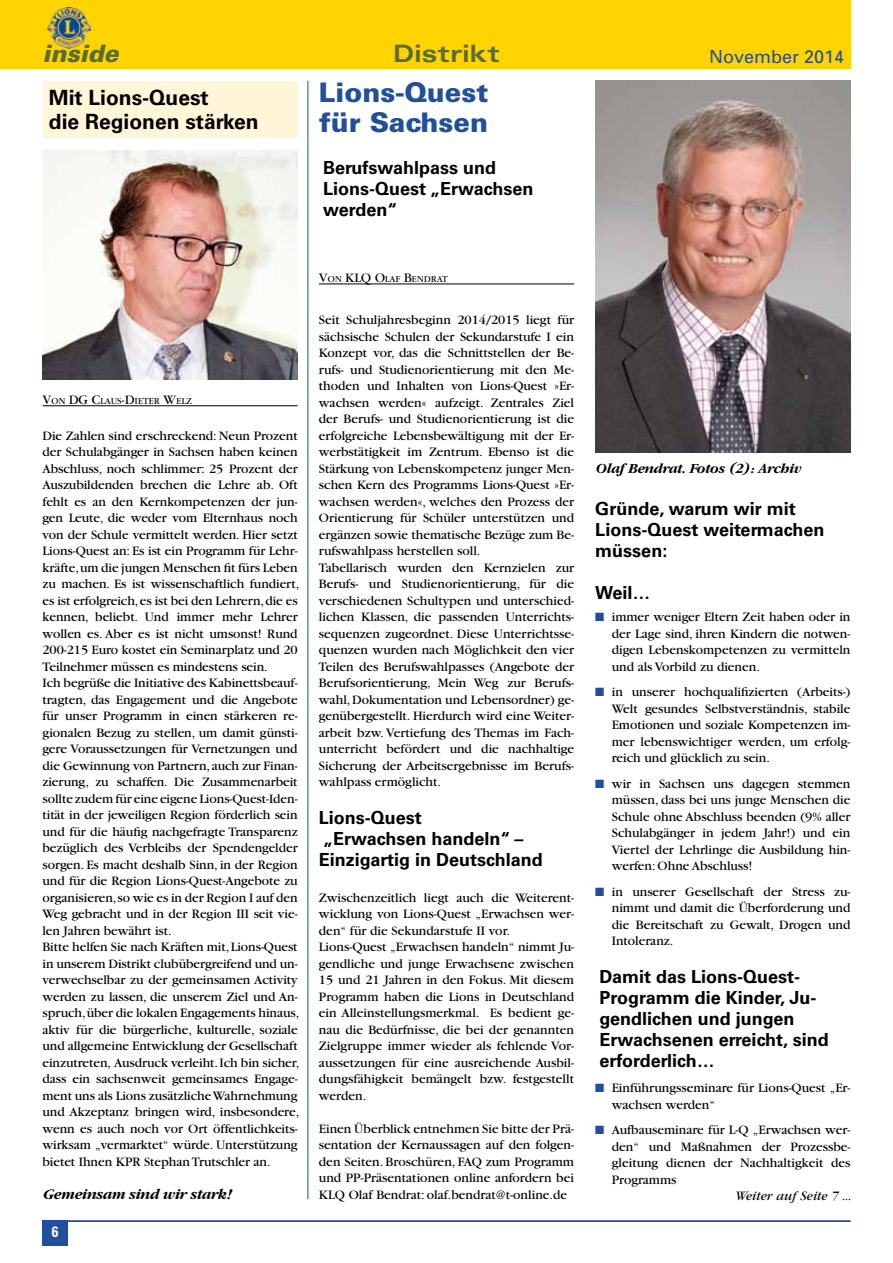
<style>
.page{position:relative;width:893px;height:1263px;background:#fff}
.page>*{position:absolute;margin:0;border:0;box-sizing:border-box;transform-origin:0 0}
.t1{font:900 27px/30px "Univers LT";color:#214f9b}
.t2{font:700 expanded 24px "Univers LT";color:#5a6c31}
.t3{font:italic 900 24px "Univers LT";color:#5a6c31}
.t4{font:700 21px/24px "Univers LT";color:#000}
.t5{font:700 18px/21px "Univers LT";color:#000}
.t6{font:18px "Univers";color:#214f9b}
.t7{font:700 condensed 15px "Univers LT";color:#fff}
.t8{font:13.5px/16.5px "Garamond LT";letter-spacing:-.005em;color:#000;text-align:justify}
.t9{font:italic 700 13.5px "Garamond ITCBQ";color:#000}
.t10{font:italic 13.5px "Garamond LT";color:#000}
.t11{font:italic 700 12.75px "Garamond ITCBQ";color:#000}
.t12{font:8.4px "Garamond ITCBQ";letter-spacing:.04em;color:#000}
.s1{font-size:12px}
.s2{color:#214f9b}
</style>
<div class="page">
<div style="left:0;top:0;width:850px;height:68px;background:#ffd400"></div>
<img style="left:48px;top:8px;width:43px;height:40px">
<div style="left:43px;top:81px;width:255px;height:56px;background:#fff6d8"></div>
<hr style="left:43px;top:1220px;width:807px;height:2px;background:#214f9b">
<div style="left:43px;top:1220px;width:25px;height:26px;background:#214f9b"></div>
<hr style="left:319px;top:284px;width:255px;height:1px;background:#000">
<hr style="left:43px;top:405px;width:255px;height:1px;background:#000">
<hr style="left:308px;top:81px;width:1px;height:1118px;background:#214f9b">
<img style="left:43px;top:150px;width:255px;height:230px">
<img style="left:595px;top:81px;width:255px;height:371px">
<h2 class="t3" style="left:43px;top:38px;width:78px">inside</h2>
<h2 class="t2" style="left:393px;top:40px;width:108px">Distrikt</h2>
<h3 class="t4" style="left:49px;top:85px;width:211px">Mit Lions-Quest<br>die Regionen stärken</h3>
<h1 class="t1" style="left:319px;top:77px;width:171px">Lions-Quest für Sachsen</h1>
<h3 class="t5" style="left:323px;top:158px;width:212px">Berufswahlpass und<br>Lions-Quest „Erwachsen werden“</h3>
<h3 class="t6" style="left:709px;top:46px;width:137px">November 2014</h3>
<p class="t12" style="left:43px;top:396px;width:151px"><span class="s1">V</span>ON <span class="s1">DG C</span>LAUS<span class="s1">-D</span>IETER <span class="s1">W</span>ELZ</p>
<p class="t8" style="left:43px;top:427px;width:258px;text-align:left">Die Zahlen sind erschreckend: Neun Prozent der Schulabgänger in Sachsen haben keinen Abschluss, noch schlimmer: 25 Prozent der Auszubildenden brechen die Lehre ab. Oft fehlt es an den Kernkompetenzen der jun&shy;gen Leute, die weder vom Elternhaus noch von der Schule vermittelt werden. Hier setzt Lions-Quest an: Es ist ein Programm für Lehr&shy;kräfte, um die jungen Menschen fit fürs Leben zu machen. Es ist wissenschaftlich fundiert, es ist erfolgreich, es ist bei den Lehrern, die es kennen, beliebt. Und immer mehr Lehrer wollen es. Aber es ist nicht umsonst! Rund 200-215 Euro kostet ein Seminarplatz und 20<br>Teilnehmer müssen es mindestens sein.<br>Ich begrüße die Initiative des Kabinettsbeauf&shy;tragten, das Engagement und die Angebote für unser Programm in einen stärkeren re&shy;gionalen Bezug zu stellen, um damit günsti&shy;gere Voraussetzungen für Vernetzungen und die Gewinnung von Partnern, auch zur Finan&shy;zierung, zu schaffen. Die Zusammenarbeit sollte zudem für eine eigene Lions-Quest-Iden&shy;tität in der jeweiligen Region förderlich sein und für die häufig nachgefragte Transparenz bezüglich des Verbleibs der Spendengelder sorgen. Es macht deshalb Sinn, in der Region und für die Region Lions-Quest-Angebote zu organisieren, so wie es in der Region I auf den Weg gebracht und in der Region III seit vie&shy;len Jahren bewährt ist.<br>Bitte helfen Sie nach Kräften mit, Lions-Quest in unserem Distrikt clubübergreifend und un&shy;verwechselbar zu der gemeinsamen Activity werden zu lassen, die unserem Ziel und An&shy;spruch, über die lokalen Engagements hinaus, aktiv für die bürgerliche, kulturelle, soziale und allgemeine Entwicklung der Gesellschaft einzutreten, Ausdruck verleiht. Ich bin sicher, dass ein sachsenweit gemeinsames Engage&shy;ment uns als Lions zusätzliche Wahrnehmung und Akzeptanz bringen wird, insbesondere, wenn es auch noch vor Ort öffentlichkeits&shy;wirksam „vermarktet“ würde. Unterstützung bietet Ihnen KPR Stephan Trutschler an.</p>
<p class="t9" style="left:43px;top:1186px;width:189px">Gemeinsam sind wir stark!</p>
<p class="t7" style="left:52px;top:1222px;width:8px">6</p>
<p class="t12" style="left:319px;top:274px;width:130px"><span class="s1">V</span>ON <span class="s1">KLQ O</span>LAF <span class="s1">B</span>ENDRAT</p>
<p class="t8" style="left:319px;top:312px;width:257px;text-align:left">Seit Schuljahresbeginn 2014/2015 liegt für sächsische Schulen der Sekundarstufe I ein Konzept vor, das die Schnittstellen der Be&shy;rufs- und Studienorientierung mit den Me&shy;thoden und Inhalten von Lions-Quest »Er&shy;wachsen werden« aufzeigt. Zentrales Ziel der Berufs- und Studienorientierung ist die erfolgreiche Lebensbewältigung mit der Er&shy;werbstätigkeit im Zentrum. Ebenso ist die Stärkung von Lebenskompetenz junger Men&shy;schen Kern des Programms Lions-Quest »Er&shy;wachsen werden«, welches den Prozess der Orientierung für Schüler unterstützen und ergänzen sowie thematische Bezüge zum Be&shy;rufswahlpass herstellen soll.<br>Tabellarisch wurden den Kernzielen zur Berufs- und Studienorientierung, für die verschiedenen Schultypen und unterschied&shy;lichen Klassen, die passenden Unterrichts&shy;sequenzen zugeordnet. Diese Unterrichtsse&shy;quenzen wurden nach Möglichkeit den vier Teilen des Berufswahlpasses (Angebote der Berufsorientierung, Mein Weg zur Berufs&shy;wahl, Dokumentation und Lebensordner) ge&shy;genübergestellt. Hierdurch wird eine Weiter&shy;arbeit bzw. Vertiefung des Themas im Fach&shy;unterricht befördert und die nachhaltige Sicherung der Arbeitsergebnisse im Berufs&shy;wahlpass ermöglicht.</p>
<h3 class="t5" style="left:319px;top:807px;width:225px">Lions-Quest<br>„Erwachsen handeln“ –<br>Einzigartig in Deutschland</h3>
<p class="t8" style="left:319px;top:889px;width:257px;text-align:left">Zwischenzeitlich liegt auch die Weiterent&shy;wicklung von Lions-Quest „Erwachsen wer&shy;den“ für die Sekundarstufe II vor.<br>Lions-Quest „Erwachsen handeln“ nimmt Ju&shy;gendliche und junge Erwachsene zwischen 15 und 21 Jahren in den Fokus. Mit diesem Programm haben die Lions in Deutschland ein Alleinstellungsmerkmal. Es bedient ge&shy;nau die Bedürfnisse, die bei der genannten Zielgruppe immer wieder als fehlende Vor&shy;aussetzungen für eine ausreichende Ausbil&shy;dungsfähigkeit bemängelt bzw. festgestellt werden.</p>
<p class="t8" style="left:319px;top:1120px;width:257px">Einen Überblick entnehmen Sie bitte der Prä&shy;sentation der Kernaussagen auf den folgen&shy;den Seiten. Broschüren, FAQ zum Programm und PP-Präsentationen online anfordern bei KLQ Olaf Bendrat: olaf.bendrat@t-online.de</p>
<p class="t11" style="left:595px;top:461px;width:207px">Olaf Bendrat. Fotos (2): Archiv</p>
<h3 class="t5" style="left:595px;top:498px;width:231px">Gründe, warum wir mit<br>Lions-Quest weitermachen müssen:</h3>
<h3 class="t5" style="left:595px;top:582px;width:57px">Weil…</h3>
<p class="t8" style="left:612px;top:609px;width:240px;text-indent:-16px"><span class="s2">■</span> immer weniger Eltern Zeit haben oder in der Lage sind, ihren Kindern die notwen&shy;digen Lebenskompetenzen zu vermitteln und als Vorbild zu dienen.</p>
<p class="t8" style="left:612px;top:684px;width:240px;text-indent:-16px"><span class="s2">■</span> in unserer hochqualifizierten (Arbeits-)<br>Welt gesundes Selbstverständnis, stabile Emotionen und soziale Kompetenzen im&shy;mer lebenswichtiger werden, um erfolg&shy;reich und glücklich zu sein.</p>
<p class="t8" style="left:612px;top:775px;width:240px;text-indent:-16px"><span class="s2">■</span> wir in Sachsen uns dagegen stemmen müssen, dass bei uns junge Menschen die Schule ohne Abschluss beenden (9% aller Schulabgänger in jedem Jahr!) und ein Viertel der Lehrlinge die Ausbildung hin&shy;werfen: Ohne Abschluss!</p>
<p class="t8" style="left:612px;top:883px;width:240px;text-indent:-16px"><span class="s2">■</span> in unserer Gesellschaft der Stress zu&shy;nimmt und damit die Überforderung und die Bereitschaft zu Gewalt, Drogen und Intoleranz.</p>
<h3 class="t5" style="left:600px;top:966px;width:231px">Damit das Lions-Quest-<br>Programm die Kinder, Ju&shy;gendlichen und jungen<br>Erwachsenen erreicht, sind erforderlich…</h3>
<p class="t8" style="left:612px;top:1080px;width:240px;text-indent:-16px"><span class="s2">■</span> Einführungsseminare für Lions-Quest „Er&shy;wachsen werden“</p>
<p class="t8" style="left:612px;top:1122px;width:240px;text-indent:-16px"><span class="s2">■</span> Aufbauseminare für L-Q „Erwachsen wer&shy;den“ und Maßnahmen der Prozessbe&shy;gleitung dienen der Nachhaltigkeit des Programms</p>
<p class="t10" style="left:735px;top:1189px;width:118px">Weiter auf Seite 7 ...</p>
</div>
